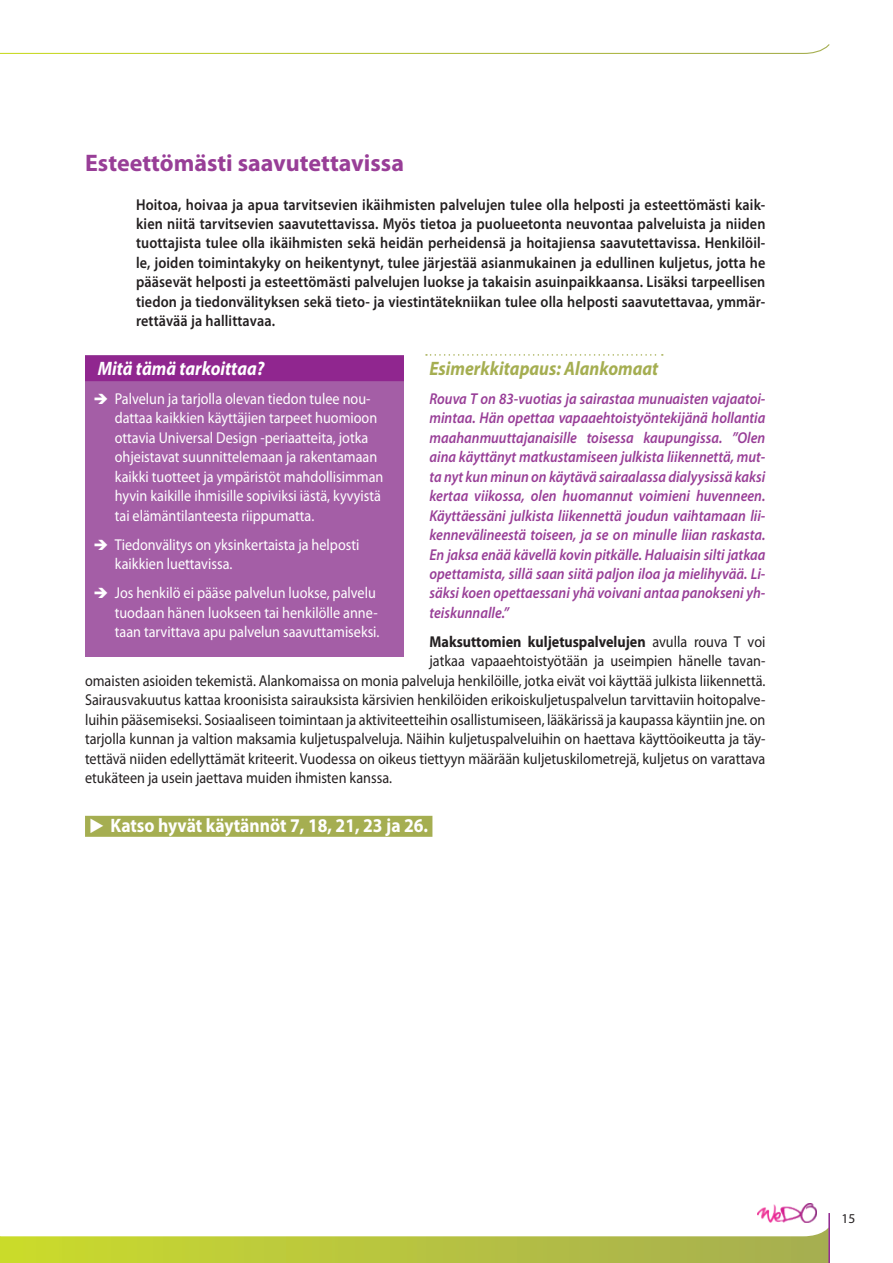
<style>
.page{position:relative;width:893px;height:1263px;background:#fff}
.page>*{position:absolute;margin:0;border:0;box-sizing:border-box;transform-origin:0 0}
.t1{font:700 24px "Myriad Pro";color:#983e97}
.t2{font:700 19.5px "Myriad Pro";color:#fff;scale:.9 1}
.t3{font:italic 700 19.5px "Myriad Pro";color:#a5ae51;scale:.9 1}
.t4{font:italic 700 19.5px "Myriad Pro";color:#fff;scale:.9 1}
.t5{font:15.75px "Myriad Pro";color:#231f20;scale:.9 1}
.t6{font:600 15.75px/19.5px "Myriad Pro";letter-spacing:.01em;color:#231f20;text-align:justify;scale:.9 1}
.t7{font:italic 600 15.75px/19.5px "Myriad Pro";color:#983e97;text-align:justify;scale:.9 1}
.t8{font:15.75px/19.5px "Myriad Pro";color:#fff;scale:.9 1}
.t9{font:700 15.75px "Myriad Pro";color:#231f20;scale:.9 1}
.t10{font:13.5px "Myriad Pro";color:#231f20}
.s1{font-weight:400}
</style>
<div class="page">
<svg style="left:0;top:1228px;width:828px;height:35px"></svg>
<hr style="left:828px;top:1213px;width:2px;height:50px;background:#90268f">
<img style="left:758px;top:1203px;width:58px;height:20px">
<svg style="left:426px;top:354px;width:237px;height:2px"></svg>
<div style="left:85px;top:816px;width:347px;height:21px;background:#a5ae51"></div>
<div style="left:85px;top:355px;width:319px;height:302px;background:#a45ea6"></div>
<div style="left:85px;top:356px;width:319px;height:25px;background:#90268f"></div>
<svg style="left:0;top:44px;width:830px;height:10px"></svg>
<h1 class="t1" style="left:85px;top:147px;width:321px">Esteettömästi saavutettavissa</h1>
<p class="t6" style="left:136px;top:195px;width:701px">Hoitoa, hoivaa ja apua tarvitsevien ikäihmisten palvelujen tulee olla helposti ja esteettömästi kaik&shy;kien niitä tarvitsevien saavutettavissa. Myös tietoa ja puolueetonta neuvontaa palveluista ja niiden tuottajista tulee olla ikäihmisten sekä heidän perheidensä ja hoitajiensa saavutettavissa. Henkilöil&shy;le, joiden toimintakyky on heikentynyt, tulee järjestää asianmukainen ja edullinen kuljetus, jotta he pääsevät helposti ja esteettömästi palvelujen luokse ja takaisin asuinpaikkaansa. Lisäksi tarpeellisen tiedon ja tiedonvälityksen sekä tieto- ja viestintätekniikan tulee olla helposti saavutettavaa, ymmär&shy;rettävää ja hallittavaa.</p>
<p class="t3" style="left:429px;top:357px;width:256px">Esimerkkitapaus: Alankomaat</p>
<p class="t7" style="left:429px;top:389px;width:375px">Rouva T on 83-vuotias ja sairastaa munuaisten vajaatoi&shy;mintaa. Hän opettaa vapaaehtoistyöntekijänä hollantia maahanmuuttajanaisille toisessa kaupungissa. ”Olen aina käyttänyt matkustamiseen julkista liikennettä, mut&shy;ta nyt kun minun on käytävä sairaalassa dialyysissä kaksi kertaa viikossa, olen huomannut voimieni huvenneen.<br>Käyttäessäni julkista liikennettä joudun vaihtamaan lii&shy;kennevälineestä toiseen, ja se on minulle liian raskasta.<br>En jaksa enää kävellä kovin pitkälle. Haluaisin silti jatkaa opettamista, sillä saan siitä paljon iloa ja mielihyvää. Li&shy;säksi koen opettaessani yhä voivani antaa panokseni yh&shy;teiskunnalle.”</p>
<p class="t9" style="left:429px;top:631px;width:375px">Maksuttomien kuljetuspalvelujen <span class="s1">avulla rouva T voi</span></p>
<p class="t5" style="left:429px;top:651px;width:375px">jatkaa vapaaehtoistyötään ja useimpien hänelle tavan-</p>
<p class="t5" style="left:85px;top:671px;width:757px">omaisten asioiden tekemistä. Alankomaissa on monia palveluja henkilöille, jotka eivät voi käyttää julkista liikennettä.</p>
<p class="t5" style="left:85px;top:690px;width:757px">Sairausvakuutus kattaa kroonisista sairauksista kärsivien henkilöiden erikoiskuljetuspalvelun tarvittaviin hoitopalve-</p>
<p class="t5" style="left:85px;top:710px;width:757px">luihin pääsemiseksi. Sosiaaliseen toimintaan ja aktiviteetteihin osallistumiseen, lääkärissä ja kaupassa käyntiin jne. on</p>
<p class="t5" style="left:85px;top:729px;width:757px">tarjolla kunnan ja valtion maksamia kuljetuspalveluja. Näihin kuljetuspalveluihin on haettava käyttöoikeutta ja täy-</p>
<p class="t5" style="left:85px;top:749px;width:757px">tettävä niiden edellyttämät kriteerit. Vuodessa on oikeus tiettyyn määrään kuljetuskilometrejä, kuljetus on varattava</p>
<p class="t5" style="left:85px;top:768px;width:343px">etukäteen ja usein jaettava muiden ihmisten kanssa.</p>
<p class="t2" style="left:111px;top:812px;width:354px">Katso hyvät käytännöt 7, 18, 21, 23 ja 26.</p>
<p class="t4" style="left:98px;top:357px;width:187px">Mitä tämä tarkoittaa?</p>
<p class="t8" style="left:115px;top:389px;width:300px">Palvelun ja tarjolla olevan tiedon tulee nou&shy;dattaa kaikkien käyttäjien tarpeet huomioon ottavia Universal Design -periaatteita, jotka ohjeistavat suunnittelemaan ja rakentamaan kaikki tuotteet ja ympäristöt mahdollisimman hyvin kaikille ihmisille sopiviksi iästä, kyvyistä tai elämäntilanteesta riippumatta.</p>
<p class="t8" style="left:115px;top:534px;width:273px">Tiedonvälitys on yksinkertaista ja helposti kaikkien luettavissa.</p>
<p class="t8" style="left:115px;top:583px;width:296px">Jos henkilö ei pääse palvelun luokse, palvelu tuodaan hänen luokseen tai henkilölle anne&shy;taan tarvittava apu palvelun saavuttamiseksi.</p>
<p class="t10" style="left:841px;top:1210px;width:15px">15</p>
</div>
